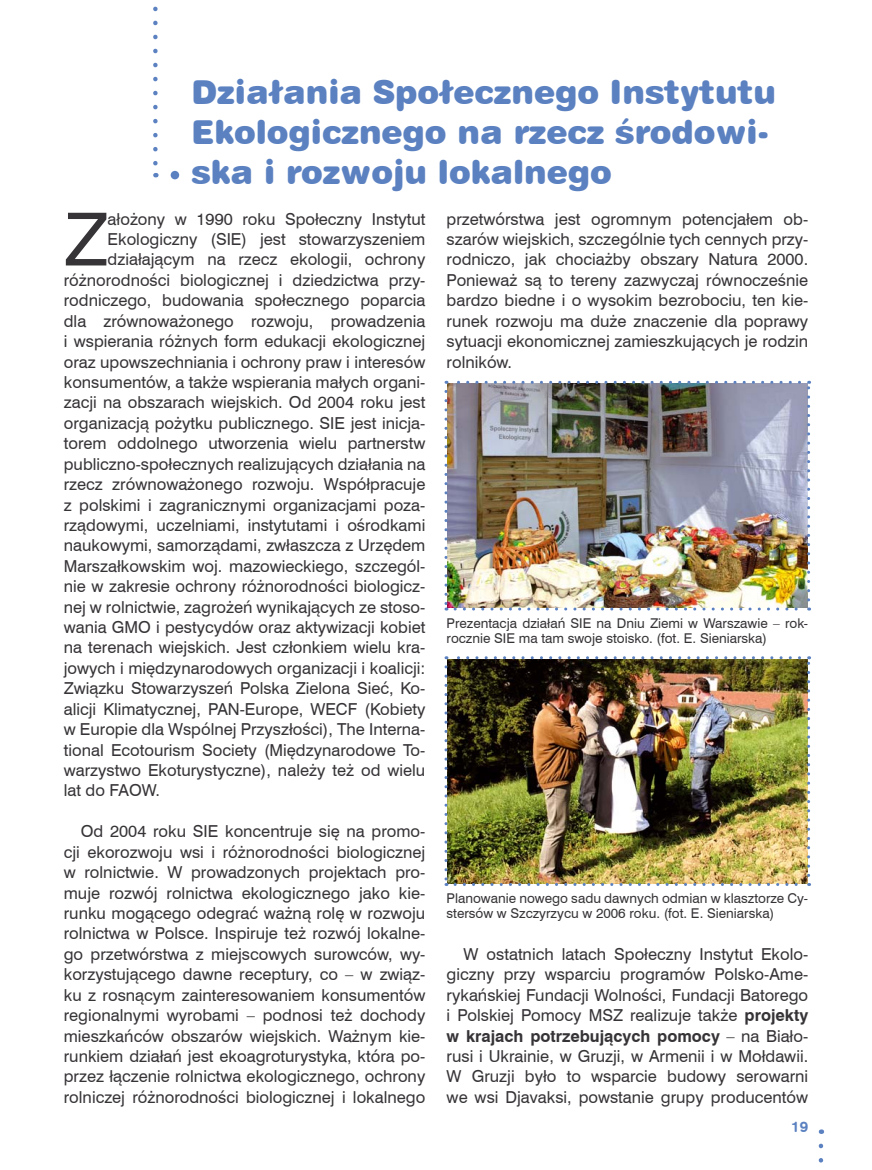
<style>
.page{position:relative;width:872px;height:1170px;background:#fff}
.page>*{position:absolute;margin:0;border:0;box-sizing:border-box;transform-origin:0 0}
.t1{font:73.2px "Swiss 721 l 2";color:#373437}
.t2{font:33px/39.6px "Swiss 721 L2 Black Rounded";color:#5b81c1}
.t3{font:16.5px/20.4px "Swiss 721 l 2";color:#373437;text-align:justify}
.t4{font:700 16.5px "Swiss 721 L2";color:#373437}
.t5{font:15px "Swiss 721 L2 Bold Rounded";color:#5b81c1}
.t6{font:13.5px/15px "Swiss 721 l 2";color:#373437}
.s1{font-family:"Swiss 721 L2";font-weight:700}
.s2{font-family:"Swiss 721 l 2";font-weight:400}
</style>
<div class="page">
<svg style="left:153px;top:6px;width:5px;height:171px"></svg>
<div style="left:171px;top:171px;width:8px;height:8px;background:#5b81c1;border-radius:50%"></div>
<svg style="left:818px;top:1145px;width:5px;height:18px"></svg>
<img style="left:447px;top:384px;width:360px;height:223px">
<svg style="left:444px;top:391px;width:3px;height:219px"></svg>
<svg style="left:455px;top:607px;width:354px;height:3px"></svg>
<svg style="left:807px;top:381px;width:3px;height:219px"></svg>
<svg style="left:446px;top:381px;width:353px;height:3px"></svg>
<img style="left:447px;top:659px;width:360px;height:223px">
<svg style="left:444px;top:666px;width:3px;height:219px"></svg>
<svg style="left:455px;top:882px;width:354px;height:3px"></svg>
<svg style="left:807px;top:656px;width:3px;height:219px"></svg>
<svg style="left:446px;top:656px;width:353px;height:3px"></svg>
<h2 class="t2" style="left:191px;top:72px;width:586px">Działania Społecznego Instytutu<br>Ekologicznego na rzecz środowi&shy;ska i rozwoju lokalnego</h2>
<h1 class="t1" style="left:64px;top:192px;width:45px">Z</h1>
<p class="t3" style="left:108px;top:208px;width:319px">ałożony w 1990 roku Społeczny Instytut</p>
<p class="t3" style="left:108px;top:228px;width:319px">Ekologiczny (SIE) jest stowarzyszeniem</p>
<p class="t3" style="left:108px;top:249px;width:319px">działającym na rzecz ekologii, ochrony</p>
<p class="t3" style="left:64px;top:269px;width:363px">różnorodności biologicznej i dziedzictwa przy-</p>
<p class="t3" style="left:64px;top:290px;width:363px">rodniczego, budowania społecznego poparcia</p>
<p class="t3" style="left:64px;top:310px;width:363px">dla zrównoważonego rozwoju, prowadzenia</p>
<p class="t3" style="left:64px;top:330px;width:363px">i wspierania różnych form edukacji ekologicznej</p>
<p class="t3" style="left:64px;top:351px;width:363px">oraz upowszechniania i ochrony praw i interesów</p>
<p class="t3" style="left:64px;top:371px;width:363px">konsumentów, a także wspierania małych organi-</p>
<p class="t3" style="left:64px;top:392px;width:363px">zacji na obszarach wiejskich. Od 2004 roku jest</p>
<p class="t3" style="left:64px;top:412px;width:363px">organizacją pożytku publicznego. SIE jest inicja-</p>
<p class="t3" style="left:64px;top:432px;width:363px">torem oddolnego utworzenia wielu partnerstw</p>
<p class="t3" style="left:64px;top:453px;width:363px">publiczno-społecznych realizujących działania na</p>
<p class="t3" style="left:64px;top:473px;width:363px">rzecz zrównoważonego rozwoju. Współpracuje</p>
<p class="t3" style="left:64px;top:494px;width:363px">z polskimi i zagranicznymi organizacjami poza-</p>
<p class="t3" style="left:64px;top:514px;width:363px">rządowymi, uczelniami, instytutami i ośrodkami</p>
<p class="t3" style="left:64px;top:535px;width:363px">naukowymi, samorządami, zwłaszcza z Urzędem</p>
<p class="t3" style="left:64px;top:555px;width:363px">Marszałkowskim woj. mazowieckiego, szczegól-</p>
<p class="t3" style="left:64px;top:575px;width:363px">nie w zakresie ochrony różnorodności biologicz-</p>
<p class="t3" style="left:64px;top:596px;width:363px">nej w rolnictwie, zagrożeń wynikających ze stoso-</p>
<p class="t3" style="left:64px;top:616px;width:363px">wania GMO i pestycydów oraz aktywizacji kobiet</p>
<p class="t3" style="left:64px;top:637px;width:363px">na terenach wiejskich. Jest członkiem wielu kra-</p>
<p class="t3" style="left:64px;top:657px;width:363px">jowych i międzynarodowych organizacji i koalicji:</p>
<p class="t3" style="left:64px;top:677px;width:363px">Związku Stowarzyszeń Polska Zielona Sieć, Ko-</p>
<p class="t3" style="left:64px;top:698px;width:363px">alicji Klimatycznej, PAN-Europe, WECF (Kobiety</p>
<p class="t3" style="left:64px;top:718px;width:363px">w Europie dla Wspólnej Przyszłości), The Interna-</p>
<p class="t3" style="left:64px;top:739px;width:363px">tional Ecotourism Society (Międzynarodowe To-</p>
<p class="t3" style="left:64px;top:759px;width:363px">warzystwo Ekoturystyczne), należy też od wielu</p>
<p class="t3" style="left:64px;top:779px;width:98px">lat do FAOW.</p>
<p class="t3" style="left:64px;top:820px;width:363px;text-indent:17px">Od 2004 roku SIE koncentruje się na promo&shy;cji ekorozwoju wsi i różnorodności biologicznej w rolnictwie. W prowadzonych projektach pro&shy;muje rozwój rolnictwa ekologicznego jako kie&shy;runku mogącego odegrać ważną rolę w rozwoju rolnictwa w Polsce. Inspiruje też rozwój lokalne&shy;go przetwórstwa z miejscowych surowców, wy&shy;korzystującego dawne receptury, co – w związ&shy;ku z rosnącym zainteresowaniem konsumentów regionalnymi wyrobami – podnosi też dochody mieszkańców obszarów wiejskich. Ważnym kie&shy;runkiem działań jest ekoagroturystyka, która po&shy;przez łączenie rolnictwa ekologicznego, ochrony rolniczej różnorodności biologicznej i lokalnego</p>
<p class="t3" style="left:446px;top:208px;width:363px">przetwórstwa jest ogromnym potencjałem ob&shy;szarów wiejskich, szczególnie tych cennych przy&shy;rodniczo, jak chociażby obszary Natura 2000.<br>Ponieważ są to tereny zazwyczaj równocześnie bardzo biedne i o wysokim bezrobociu, ten kie&shy;runek rozwoju ma duże znaczenie dla poprawy sytuacji ekonomicznej zamieszkujących je rodzin rolników.</p>
<p class="t6" style="left:446px;top:614px;width:363px">Prezentacja działań SIE na Dniu Ziemi w Warszawie – rok&shy;rocznie SIE ma tam swoje stoisko. (fot. E. Sieniarska)</p>
<p class="t6" style="left:446px;top:890px;width:363px">Planowanie nowego sadu dawnych odmian w klasztorze Cy&shy;stersów w Szczyrzycu w 2006 roku. (fot. E. Sieniarska)</p>
<p class="t3" style="left:446px;top:943px;width:363px;text-indent:17px">W ostatnich latach Społeczny Instytut Ekolo&shy;giczny przy wsparciu programów Polsko-Ame&shy;rykańskiej Fundacji Wolności, Fundacji Batorego i Polskiej Pomocy MSZ realizuje także <span class="s1">projekty</span></p>
<p class="t4" style="left:446px;top:1024px;width:363px">w krajach potrzebujących pomocy <span class="s2">– na Biało-</span></p>
<p class="t3" style="left:446px;top:1045px;width:363px">rusi i Ukrainie, w Gruzji, w Armenii i w Mołdawii.<br>W Gruzji było to wsparcie budowy serowarni we wsi Djavaksi, powstanie grupy producentów</p>
<p class="t5" style="left:791px;top:1116px;width:19px">19</p>
</div>
